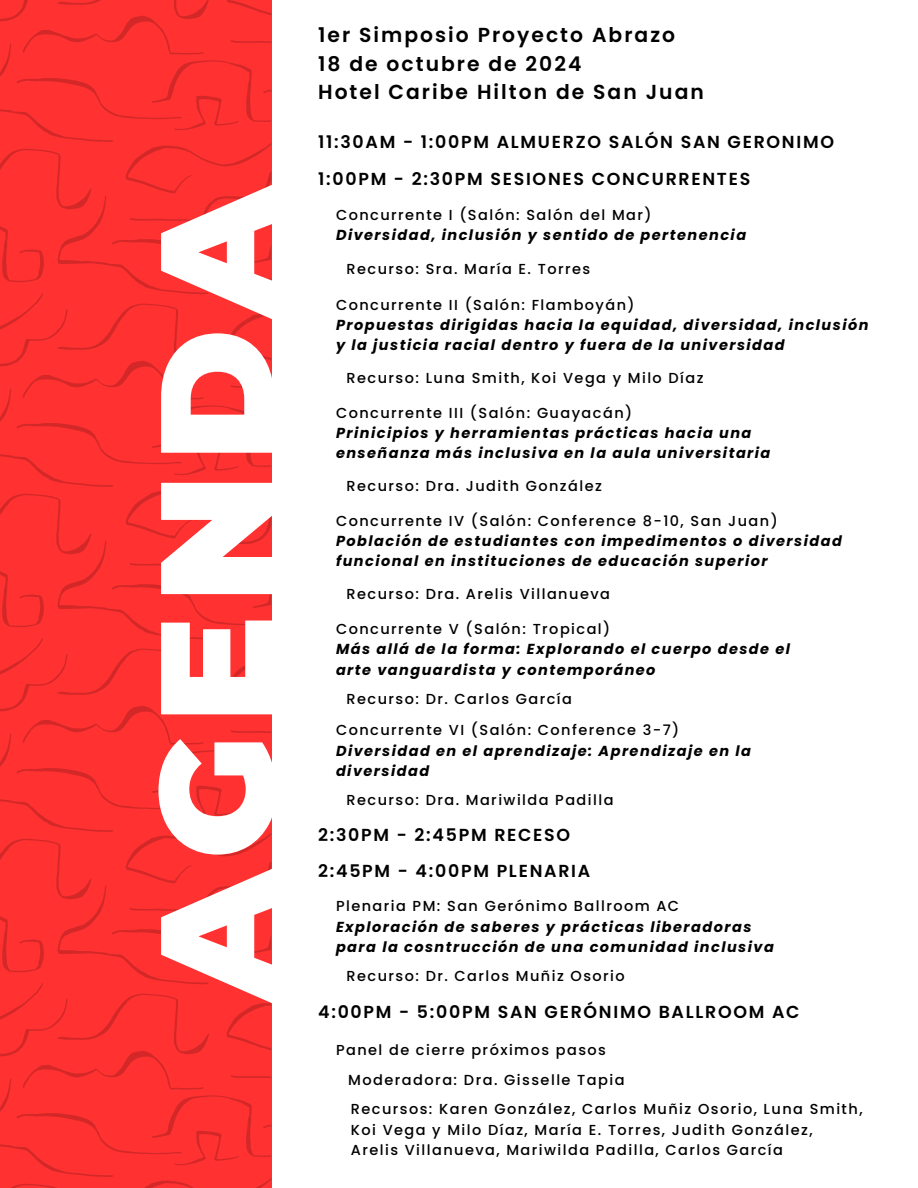
<style>
.page{position:relative;width:918px;height:1188px;background:#fff}
.page>*{position:absolute;margin:0;border:0;box-sizing:border-box;transform-origin:0 0}
.t1{font:900 161.25px "Montserrat";letter-spacing:.075em;color:#fff}
.t2{font:600 20.25px/28.2px "Poppins";letter-spacing:.1em;color:#000}
.t3{font:600 17.4px "Poppins";letter-spacing:.1em;color:#000}
.t4{font:500 14.55px/20.2px "Poppins";letter-spacing:.1em;color:#000}
.t5{font:italic 700 14.55px/20.2px "Poppins";letter-spacing:.1em;color:#000}
</style>
<div class="page">
<svg style="left:0;top:0;width:271px;height:1188px;background:#fc3030"></svg>
<p class="t1" style="left:118px;top:1001px;width:821px;rotate:-90deg">AGENDA</p>
<p class="t2" style="left:318px;top:21px;width:358px">1er Simposio Proyecto Abrazo<br>18 de octubre de 2024</p>
<p class="t2" style="left:318px;top:78px;width:387px">Hotel Caribe Hilton de San Juan</p>
<p class="t3" style="left:318px;top:130px;width:517px">11:30AM - 1:00PM ALMUERZO SALÓN SAN GERONIMO</p>
<p class="t3" style="left:318px;top:167px;width:434px">1:00PM - 2:30PM SESIONES CONCURRENTES</p>
<p class="t4" style="left:336px;top:205px;width:317px">Concurrente I (Salón: Salón del Mar)</p>
<p class="t5" style="left:336px;top:225px;width:412px">Diversidad, inclusión y sentido de pertenencia</p>
<p class="t4" style="left:347px;top:259px;width:245px">Recurso: Sra. María E. Torres</p>
<p class="t4" style="left:336px;top:295px;width:300px">Concurrente II (Salón: Flamboyán)</p>
<p class="t5" style="left:336px;top:315px;width:534px">Propuestas dirigidas hacia la equidad, diversidad, inclusión y la justicia racial dentro y fuera de la universidad</p>
<p class="t4" style="left:347px;top:368px;width:359px">Recurso: Luna Smith, Koi Vega y Milo Díaz</p>
<p class="t4" style="left:336px;top:402px;width:298px">Concurrente III (Salón: Guayacán)</p>
<p class="t5" style="left:336px;top:423px;width:436px">Prinicipios y herramientas prácticas hacia una enseñanza más inclusiva en la aula universitaria</p>
<p class="t4" style="left:347px;top:476px;width:257px">Recurso: Dra. Judith González</p>
<p class="t4" style="left:336px;top:510px;width:443px">Concurrente IV (Salón: Conference 8-10, San Juan)</p>
<p class="t5" style="left:336px;top:531px;width:507px">Población de estudiantes con impedimentos o diversidad funcional en instituciones de educación superior</p>
<p class="t4" style="left:347px;top:584px;width:265px">Recurso: Dra. Arelis Villanueva</p>
<p class="t4" style="left:336px;top:619px;width:276px">Concurrente V (Salón: Tropical)</p>
<p class="t5" style="left:336px;top:639px;width:456px">Más allá de la forma: Explorando el cuerpo desde el arte vanguardista y contemporáneo</p>
<p class="t4" style="left:347px;top:689px;width:227px">Recurso: Dr. Carlos García</p>
<p class="t4" style="left:336px;top:720px;width:345px">Concurrente VI (Salón: Conference 3-7)</p>
<p class="t5" style="left:336px;top:741px;width:416px">Diversidad en el aprendizaje: Aprendizaje en la diversidad</p>
<p class="t4" style="left:347px;top:790px;width:268px">Recurso: Dra. Mariwilda Padilla</p>
<h1 class="t3" style="left:318px;top:823px;width:254px">2:30PM - 2:45PM RECESO</h1>
<h2 class="t3" style="left:318px;top:859px;width:274px">2:45PM - 4:00PM PLENARIA</h2>
<p class="t4" style="left:336px;top:896px;width:345px">Plenaria PM: San Gerónimo Ballroom AC</p>
<p class="t5" style="left:336px;top:916px;width:439px">Exploración de saberes y prácticas liberadoras para la cosntrucción de una comunidad inclusiva</p>
<p class="t4" style="left:347px;top:965px;width:280px">Recurso: Dr. Carlos Muñiz Osorio</p>
<p class="t3" style="left:318px;top:1000px;width:483px">4:00PM - 5:00PM SAN GERÓNIMO BALLROOM AC</p>
<p class="t4" style="left:336px;top:1040px;width:272px">Panel de cierre próximos pasos</p>
<p class="t4" style="left:348px;top:1070px;width:278px">Moderadora: Dra. Gisselle Tapia</p>
<p class="t4" style="left:351px;top:1099px;width:513px">Recursos: Karen González, Carlos Muñiz Osorio, Luna Smith,<br>Koi Vega y Milo Díaz, María E. Torres, Judith González,<br>Arelis Villanueva, Mariwilda Padilla, Carlos García</p>
</div>
